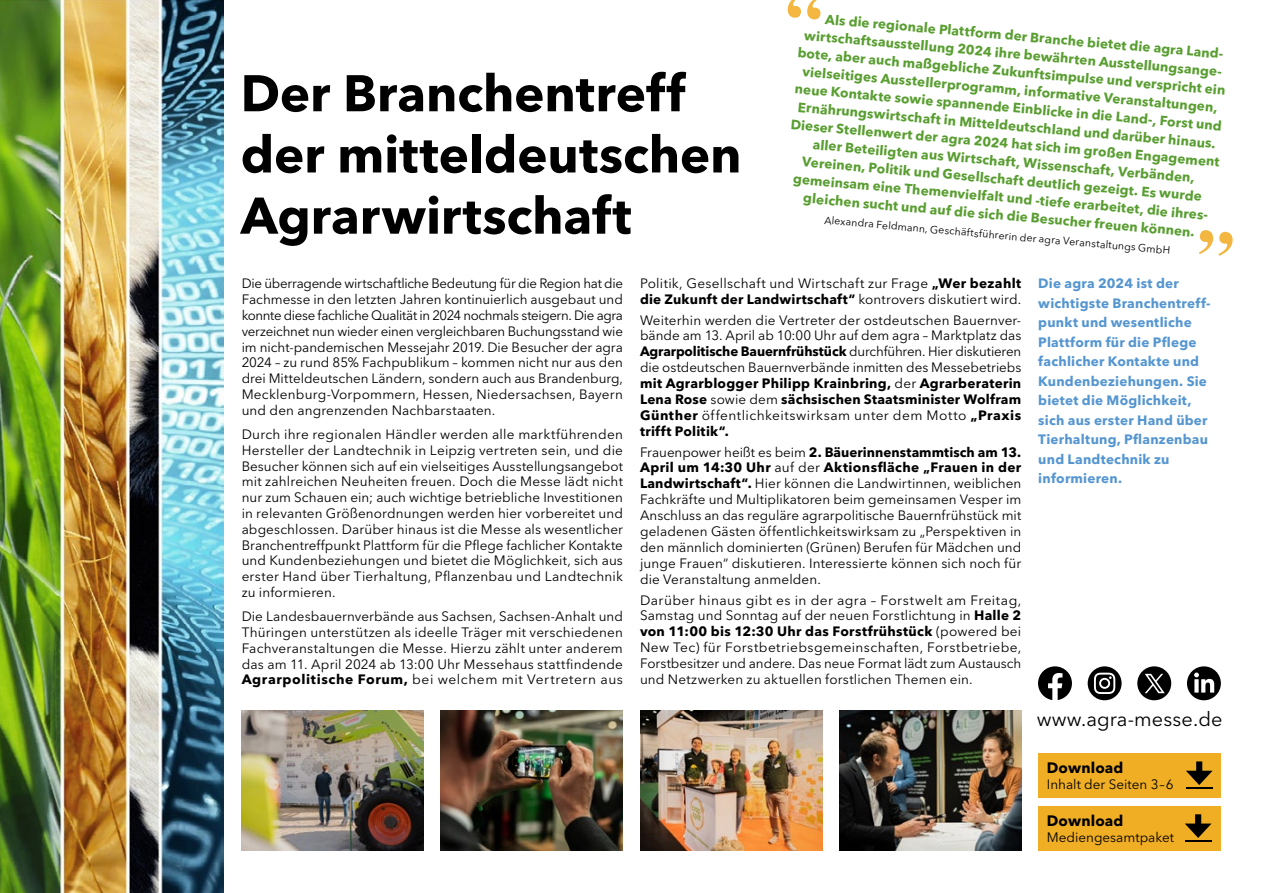
<style>
.page{position:relative;width:1263px;height:893px;background:#fff}
.page>*{position:absolute;margin:0;border:0;box-sizing:border-box;transform-origin:0 0}
.t1{font:700 51px/61.2px "Avenir Next LT Pro";color:#000}
.t2{font:19.95px "Avenir Next LT Pro";letter-spacing:.005em;color:#000}
.Fließtext{font:700 15px "Avenir Next LT Pro";letter-spacing:.01em;color:#000}
.Fließtext-2{font:13.5px/15.8px "Avenir Next LT Pro";letter-spacing:.015em;color:#000;text-align:justify}
.Fließtext-3{font:700 13.5px "Avenir Next LT Pro";color:#599e31}
.Fließtext-4{font:700 13.5px/19.5px "Avenir Next LT Pro";letter-spacing:.015em;color:#5596d1}
.Fließtext-5{font:10.5px "Avenir Next LT Pro";color:#000}
.s1{font-weight:700}
</style>
<div class="page">
<img style="left:242px;top:710px;width:182px;height:140px">
<img style="left:441px;top:710px;width:182px;height:140px">
<img style="left:640px;top:710px;width:182px;height:140px">
<img style="left:839px;top:710px;width:182px;height:140px">
<img style="left:0;top:0;width:224px;height:893px">
<svg style="left:787px;top:0;width:34px;height:20px"></svg>
<svg style="left:1199px;top:230px;width:34px;height:26px"></svg>
<div style="left:1038px;top:753px;width:182px;height:45px;background:#f0ae24"></div>
<div style="left:1196px;top:761px;width:6px;height:15px;background:#000"></div>
<svg style="left:1186px;top:771px;width:26px;height:18px"></svg>
<div style="left:1038px;top:806px;width:182px;height:45px;background:#f0ae24"></div>
<hr style="left:1185px;top:840px;width:26px;height:2px;background:#000">
<div style="left:1195px;top:814px;width:6px;height:15px;background:#000"></div>
<svg style="left:1185px;top:823px;width:26px;height:15px"></svg>
<div style="left:1088px;top:666px;width:33px;height:34px;background:#000;border-radius:50%"></div>
<svg style="left:1094px;top:673px;width:21px;height:21px"></svg>
<div style="left:1187px;top:666px;width:34px;height:34px;background:#000;border-radius:50%"></div>
<svg style="left:1194px;top:673px;width:20px;height:20px"></svg>
<svg style="left:1038px;top:666px;width:34px;height:34px"></svg>
<svg style="left:1137px;top:666px;width:34px;height:34px"></svg>
<p class="t1" style="left:241px;top:62px;width:502px">Der Branchentreff der mitteldeutschen<br>Agrarwirtschaft</p>
<p class="Fließtext-3" style="left:826px;top:11px;width:404px;rotate:5deg">Als die regionale Plattform der Branche bietet die agra Land-</p>
<p class="Fließtext-3" style="left:805px;top:27px;width:423px;rotate:5deg">wirtschaftsausstellung 2024 ihre bewährten Ausstellungsange-</p>
<p class="Fließtext-3" style="left:798px;top:44px;width:431px;rotate:5deg">bote, aber auch maßgebliche Zukunftsimpulse und verspricht ein</p>
<p class="Fließtext-3" style="left:803px;top:63px;width:418px;rotate:5deg">vielseitiges Ausstellerprogramm, informative Veranstaltungen,</p>
<p class="Fließtext-3" style="left:796px;top:80px;width:430px;rotate:5deg">neue Kontakte sowie spannende Einblicke in die Land-, Forst und</p>
<p class="Fließtext-3" style="left:799px;top:99px;width:421px;rotate:5deg">Ernährungswirtschaft in Mitteldeutschland und darüber hinaus.</p>
<p class="Fließtext-3" style="left:791px;top:116px;width:432px;rotate:5deg">Dieser Stellenwert der agra 2024 hat sich im großen Engagement</p>
<p class="Fließtext-3" style="left:813px;top:136px;width:385px;rotate:5deg">aller Beteiligten aus Wirtschaft, Wissenschaft, Verbänden,</p>
<p class="Fließtext-3" style="left:803px;top:153px;width:403px;rotate:5deg">Vereinen, Politik und Gesellschaft deutlich gezeigt. Es wurde</p>
<p class="Fließtext-3" style="left:794px;top:171px;width:420px;rotate:5deg">gemeinsam eine Themenvielfalt und -tiefe erarbeitet, die ihres-</p>
<p class="Fließtext-3" style="left:804px;top:189px;width:394px;rotate:5deg">gleichen sucht und auf die sich die Besucher freuen können.</p>
<p class="Fließtext-5" style="left:825px;top:214px;width:349px;rotate:5deg">Alexandra Feldmann, Geschäftsführerin der agra Veranstaltungs GmbH</p>
<p class="Fließtext-2" style="left:242px;top:276px;width:383px">Die überragende wirtschaftliche Bedeutung für die Region hat die Fachmesse in den letzten Jahren kontinuierlich ausgebaut und konnte diese fachliche Qualität in 2024 nochmals steigern. Die agra verzeichnet nun wieder einen vergleichbaren Buchungsstand wie im nicht-pandemischen Messejahr 2019. Die Besucher der agra 2024 – zu rund 85% Fachpublikum – kommen nicht nur aus den drei Mitteldeutschen Ländern, sondern auch aus Brandenburg, Mecklenburg-Vorpommern, Hessen, Niedersachsen, Bayern und den angrenzenden Nachbarstaaten.</p>
<p class="Fließtext-2" style="left:242px;top:426px;width:383px">Durch ihre regionalen Händler werden alle marktführenden Hersteller der Landtechnik in Leipzig vertreten sein, und die Besucher können sich auf ein vielseitiges Ausstellungsangebot mit zahlreichen Neuheiten freuen. Doch die Messe lädt nicht nur zum Schauen ein; auch wichtige betriebliche Investitionen in relevanten Größenordnungen werden hier vorbereitet und abgeschlossen. Darüber hinaus ist die Messe als wesentlicher Branchentreffpunkt Plattform für die Pflege fachlicher Kontakte und Kundenbeziehungen und bietet die Möglichkeit, sich aus erster Hand über Tierhaltung, Pflanzenbau und Landtechnik zu informieren.</p>
<p class="Fließtext-2" style="left:242px;top:608px;width:383px">Die Landesbauernverbände aus Sachsen, Sachsen-Anhalt und Thüringen unterstützen als ideelle Träger mit verschiedenen Fachveranstaltungen die Messe. Hierzu zählt unter anderem das am 11. April 2024 ab 13:00 Uhr Messehaus stattfindende <span class="s1">Agrarpolitische Forum,</span> bei welchem mit Vertretern aus</p>
<p class="Fließtext-2" style="left:640px;top:276px;width:383px">Politik, Gesellschaft und Wirtschaft zur Frage <span class="s1">„Wer bezahlt die Zukunft der Landwirtschaft“</span> kontrovers diskutiert wird.</p>
<p class="Fließtext-2" style="left:640px;top:312px;width:383px">Weiterhin werden die Vertreter der ostdeutschen Bauernver&shy;bände am 13. April ab 10:00 Uhr auf dem agra – Marktplatz das <span class="s1">Agrarpolitische Bauernfrühstück</span> durchführen. Hier diskutieren die ostdeutschen Bauernverbände inmitten des Messebetriebs <span class="s1">mit Agrarblogger Philipp Krainbring,</span> der <span class="s1">Agrarberaterin Lena Rose</span> sowie dem <span class="s1">sächsischen Staatsminister Wolfram Günther</span> öffentlichkeitswirksam unter dem Motto <span class="s1">„Praxis trifft Politik“.</span></p>
<p class="Fließtext-2" style="left:640px;top:444px;width:383px">Frauenpower heißt es beim <span class="s1">2. Bäuerinnenstammtisch am 13.<br>April um 14:30 Uhr</span> auf der <span class="s1">Aktionsfläche „Frauen in der Landwirtschaft“.</span> Hier können die Landwirtinnen, weiblichen Fachkräfte und Multiplikatoren beim gemeinsamen Vesper im Anschluss an das reguläre agrarpolitische Bauernfrühstück mit geladenen Gästen öffentlichkeitswirksam zu „Perspektiven in den männlich dominierten (Grünen) Berufen für Mädchen und junge Frauen“ diskutieren. Interessierte können sich noch für die Veranstaltung anmelden.</p>
<p class="Fließtext-2" style="left:640px;top:592px;width:383px">Darüber hinaus gibt es in der agra – Forstwelt am Freitag, Samstag und Sonntag auf der neuen Forstlichtung in <span class="s1">Halle 2 von 11:00 bis 12:30 Uhr das Forstfrühstück</span> (powered bei New Tec) für Forstbetriebsgemeinschaften, Forstbetriebe, Forstbesitzer und andere. Das neue Format lädt zum Austausch und Netzwerken zu aktuellen forstlichen Themen ein.</p>
<p class="Fließtext-4" style="left:1038px;top:274px;width:174px">Die agra 2024 ist der wichtigste Branchentreff&shy;punkt und wesentliche<br>Plattform für die Pflege fachlicher Kontakte und<br>Kundenbeziehungen. Sie bietet die Möglichkeit, sich aus erster Hand über<br>Tierhaltung, Pflanzenbau und Landtechnik zu informieren.</p>
<p class="t2" style="left:1037px;top:707px;width:187px">www.agra-messe.de</p>
<p class="Fließtext" style="left:1047px;top:758px;width:78px">Download</p>
<p class="Fließtext-2" style="left:1047px;top:777px;width:128px">Inhalt der Seiten 3–6</p>
<p class="Fließtext" style="left:1047px;top:811px;width:78px">Download</p>
<p class="Fließtext-2" style="left:1047px;top:829px;width:129px">Mediengesamtpaket</p>
</div>
